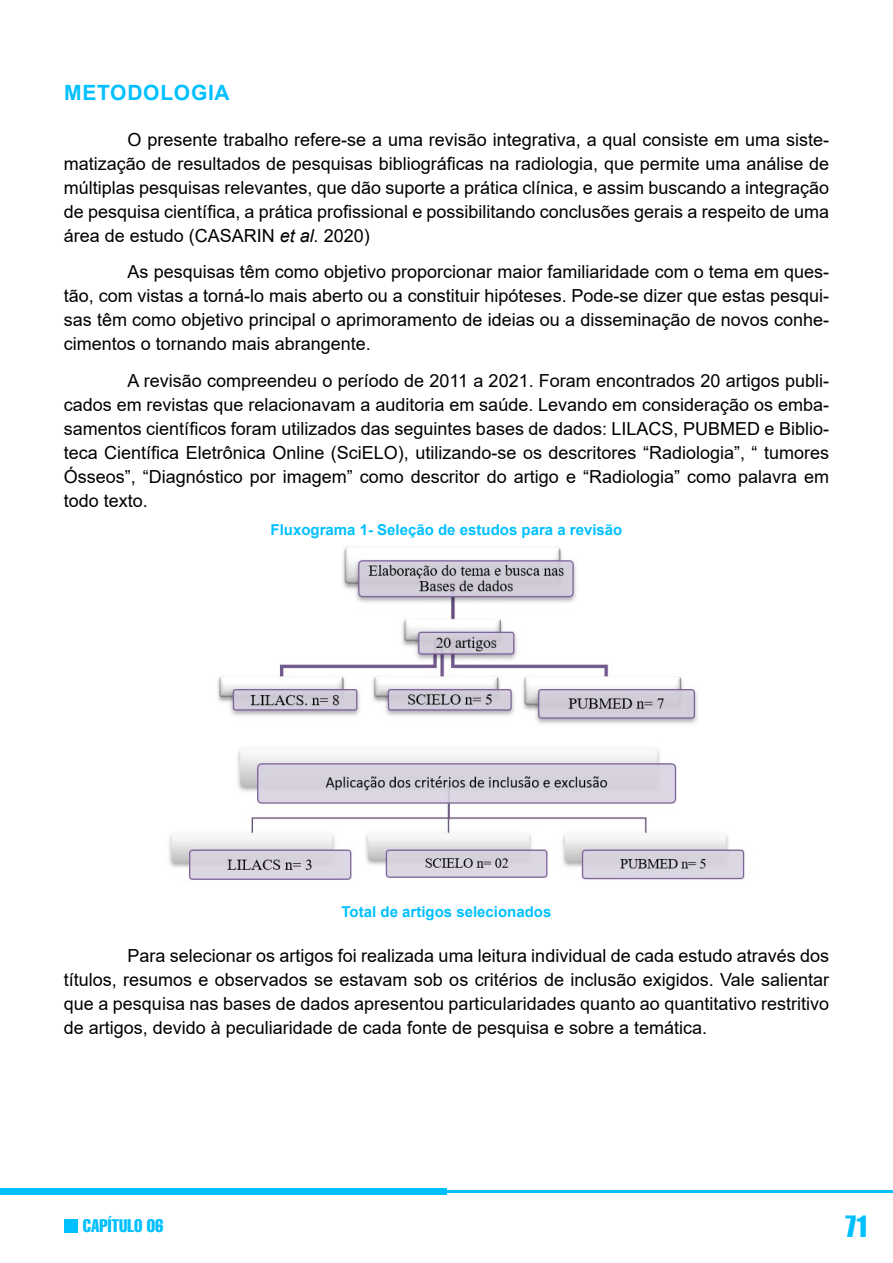
<style>
.page{position:relative;width:893px;height:1263px;background:#fff}
.page>*{position:absolute;margin:0;border:0;box-sizing:border-box;transform-origin:0 0}
.t1{font:27px "Impact";color:#00c0ff}
.t2{font:700 21px "Arial";letter-spacing:.035em;color:#00c0ff}
.t3{font:18px/24px "Arial";color:#000;text-align:justify}
.t4{font:extra-condensed 18px "Helvetica";color:#00c0ff}
.t5{font:700 15px "Arial";color:#00c0ff}
.s1{font-style:italic}
</style>
<div class="page">
<div style="left:0;top:1188px;width:446px;height:7px;background:#00c0ff"></div>
<hr style="left:446px;top:1191px;width:447px;height:2px;background:#00c0ff">
<div style="left:65px;top:1219px;width:13px;height:14px;background:#00c0ff"></div>
<img style="left:169px;top:547px;width:576px;height:333px">
<p class="t2" style="left:64px;top:78px;width:167px">METODOLOGIA</p>
<p class="t3" style="left:64px;top:127px;width:767px;text-indent:64px">O presente trabalho refere-se a uma revisão integrativa, a qual consiste em uma siste&shy;matização de resultados de pesquisas bibliográficas na radiologia, que permite uma análise de múltiplas pesquisas relevantes, que dão suporte a prática clínica, e assim buscando a integração de pesquisa científica, a prática profissional e possibilitando conclusões gerais a respeito de uma área de estudo (CASARIN <span class="s1">et al.</span> 2020)</p>
<p class="t3" style="left:64px;top:260px;width:767px;text-indent:64px">As pesquisas têm como objetivo proporcionar maior familiaridade com o tema em ques&shy;tão, com vistas a torná-lo mais aberto ou a constituir hipóteses. Pode-se dizer que estas pesqui&shy;sas têm como objetivo principal o aprimoramento de ideias ou a disseminação de novos conhe&shy;cimentos o tornando mais abrangente.</p>
<p class="t3" style="left:64px;top:369px;width:767px;text-indent:64px">A revisão compreendeu o período de 2011 a 2021. Foram encontrados 20 artigos publi&shy;cados em revistas que relacionavam a auditoria em saúde. Levando em consideração os emba&shy;samentos científicos foram utilizados das seguintes bases de dados: LILACS, PUBMED e Biblio&shy;teca Científica Eletrônica Online (SciELO), utilizando-se os descritores “Radiologia”, “ tumores Ósseos”, “Diagnóstico por imagem” como descritor do artigo e “Radiologia” como palavra em todo texto.</p>
<p class="t5" style="left:271px;top:519px;width:353px">Fluxograma 1- Seleção de estudos para a revisão</p>
<p class="t5" style="left:342px;top:901px;width:211px">Total de artigos selecionados</p>
<p class="t3" style="left:64px;top:944px;width:767px;text-indent:64px">Para selecionar os artigos foi realizada uma leitura individual de cada estudo através dos títulos, resumos e observados se estavam sob os critérios de inclusão exigidos. Vale salientar que a pesquisa nas bases de dados apresentou particularidades quanto ao quantitativo restritivo de artigos, devido à peculiaridade de cada fonte de pesquisa e sobre a temática.</p>
<p class="t4" style="left:83px;top:1214px;width:82px">CAPÍTULO 06</p>
<h1 class="t1" style="left:845px;top:1206px;width:23px">71</h1>
</div>
